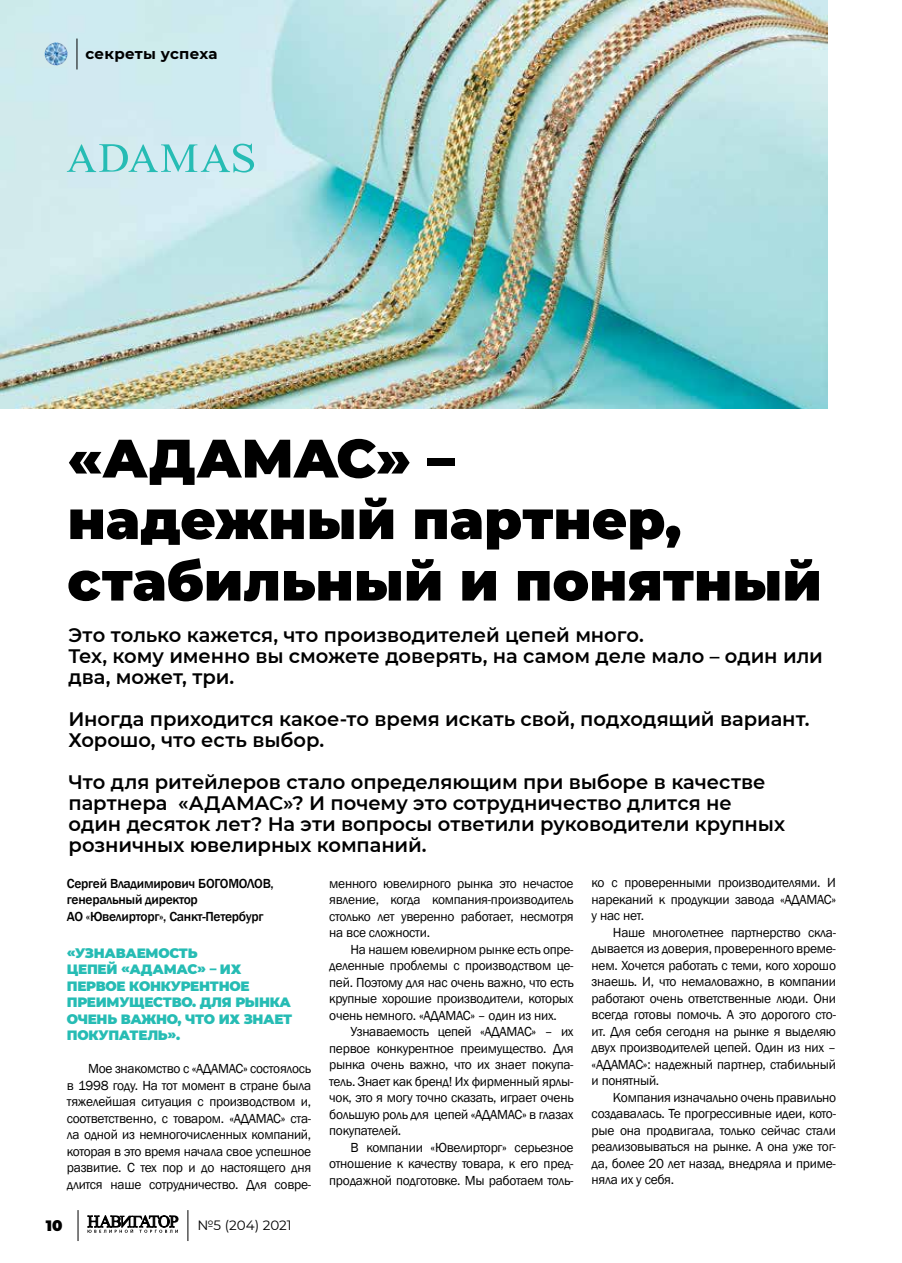
<style>
.page{position:relative;width:902px;height:1263px;background:#fff}
.page>*{position:absolute;margin:0;border:0;box-sizing:border-box;transform-origin:0 0}
.t1{font:900 54px/61.5px "Montserrat";letter-spacing:.005em;color:#000}
.t2{font:600 19.5px/21px "Montserrat";letter-spacing:-.005em;color:#000}
.t3{font:700 15px "Montserrat";letter-spacing:.02em;color:#000}
.t4{font:900 15px "Montserrat";color:#000}
.t5{font:13.5px/16.5px "Franklin Gothic";letter-spacing:-.02em;color:#000;text-align:justify}
.t6{font:900 13.5px/16.5px "Montserrat";letter-spacing:-.02em;color:#26bcb4}
.t7{font:500 13.5px/16.5px "Franklin Gothic";letter-spacing:-.02em;color:#000}
.t8{font:13.5px "Montserrat";color:#000}
</style>
<div class="page">
<svg style="left:87px;top:1215px;width:91px;height:18px"></svg>
<hr style="left:187px;top:1210px;width:1px;height:31px;background:#000">
<hr style="left:78px;top:1210px;width:1px;height:31px;background:#000">
<img style="left:0;top:0;width:827px;height:408px">
<img style="left:45px;top:43px;width:22px;height:22px;border-radius:11px">
<hr style="left:77px;top:39px;width:1px;height:30px;background:#000">
<svg style="left:67px;top:144px;width:187px;height:29px;background:#a6dee1"></svg>
<p class="t3" style="left:85px;top:43px;width:134px">секреты успеха</p>
<h1 class="t1" style="left:67px;top:424px;width:755px">«АДАМАС» –<br>надежный партнер, стабильный и понятный</h1>
<h2 class="t2" style="left:68px;top:624px;width:755px">Это только кажется, что производителей цепей много.<br>Тех, кому именно вы сможете доверять, на самом деле мало – один или два, может, три.</h2>
<h2 class="t2" style="left:68px;top:708px;width:742px">Иногда приходится какое-то время искать свой, подходящий вариант.<br>Хорошо, что есть выбор.</h2>
<h2 class="t2" style="left:68px;top:771px;width:718px">Что для ритейлеров стало определяющим при выборе в качестве партнера «АДАМАС»? И почему это сотрудничество длится не один десяток лет? На эти вопросы ответили руководители крупных розничных ювелирных компаний.</h2>
<p class="t7" style="left:67px;top:875px;width:208px">Сергей Владимирович БОГОМОЛОВ, генеральный директор<br>АО «Ювелирторг», Санкт-Петербург</p>
<p class="t6" style="left:67px;top:944px;width:227px">«УЗНАВАЕМОСТЬ<br>ЦЕПЕЙ «АДАМАС» – ИХ<br>ПЕРВОЕ КОНКУРЕНТНОЕ<br>ПРЕИМУЩЕСТВО. ДЛЯ РЫНКА<br>ОЧЕНЬ ВАЖНО, ЧТО ИХ ЗНАЕТ<br>ПОКУПАТЕЛЬ».</p>
<p class="t5" style="left:67px;top:1061px;width:246px;text-indent:21px">Мое знакомство с «АДАМАС» состоялось в 1998 году. На тот момент в стране была тяжелейшая ситуация с производством и, соответственно, с товаром. «АДАМАС» ста&shy;ла одной из немногочисленных компаний, которая в это время начала свое успешное развитие. С тех пор и до настоящего дня длится наше сотрудничество. Для совре-</p>
<p class="t5" style="left:591px;top:875px;width:246px">ко с проверенными производителями. И нареканий к продукции завода «АДАМАС» у нас нет.</p>
<p class="t5" style="left:591px;top:924px;width:246px;text-indent:21px">Наше многолетнее партнерство скла&shy;дывается из доверия, проверенного време&shy;нем. Хочется работать с теми, кого хорошо знаешь. И, что немаловажно, в компании работают очень ответственные люди. Они всегда готовы помочь. А это дорогого сто&shy;ит. Для себя сегодня на рынке я выделяю двух производителей цепей. Один из них – «АДАМАС»: надежный партнер, стабильный и понятный.</p>
<p class="t5" style="left:591px;top:1089px;width:246px;text-indent:21px">Компания изначально очень правильно создавалась. Те прогрессивные идеи, кото&shy;рые она продвигала, только сейчас стали реализовываться на рынке. А она уже тог&shy;да, более 20 лет назад, внедряла и приме&shy;няла их у себя.</p>
<p class="t5" style="left:329px;top:875px;width:246px">менного ювелирного рынка это нечастое явление, когда компания-производитель столько лет уверенно работает, несмотря на все сложности.</p>
<p class="t5" style="left:329px;top:941px;width:246px;text-indent:21px">На нашем ювелирном рынке есть опре&shy;деленные проблемы с производством це&shy;пей. Поэтому для нас очень важно, что есть крупные хорошие производители, которых очень немного. «АДАМАС» – один из них.</p>
<p class="t5" style="left:329px;top:1023px;width:246px;text-indent:21px">Узнаваемость цепей «АДАМАС» – их первое конкурентное преимущество. Для рынка очень важно, что их знает покупа&shy;тель. Знает как бренд! Их фирменный ярлы&shy;чок, это я могу точно сказать, играет очень большую роль для цепей «АДАМАС» в глазах покупателей.</p>
<p class="t5" style="left:329px;top:1139px;width:246px;text-indent:21px">В компании «Ювелирторг» серьезное отношение к качеству товара, к его пред&shy;продажной подготовке. Мы работаем толь-</p>
<p class="t4" style="left:46px;top:1214px;width:18px">10</p>
<p class="t8" style="left:197px;top:1216px;width:96px">№5 (204) 2021</p>
</div>
